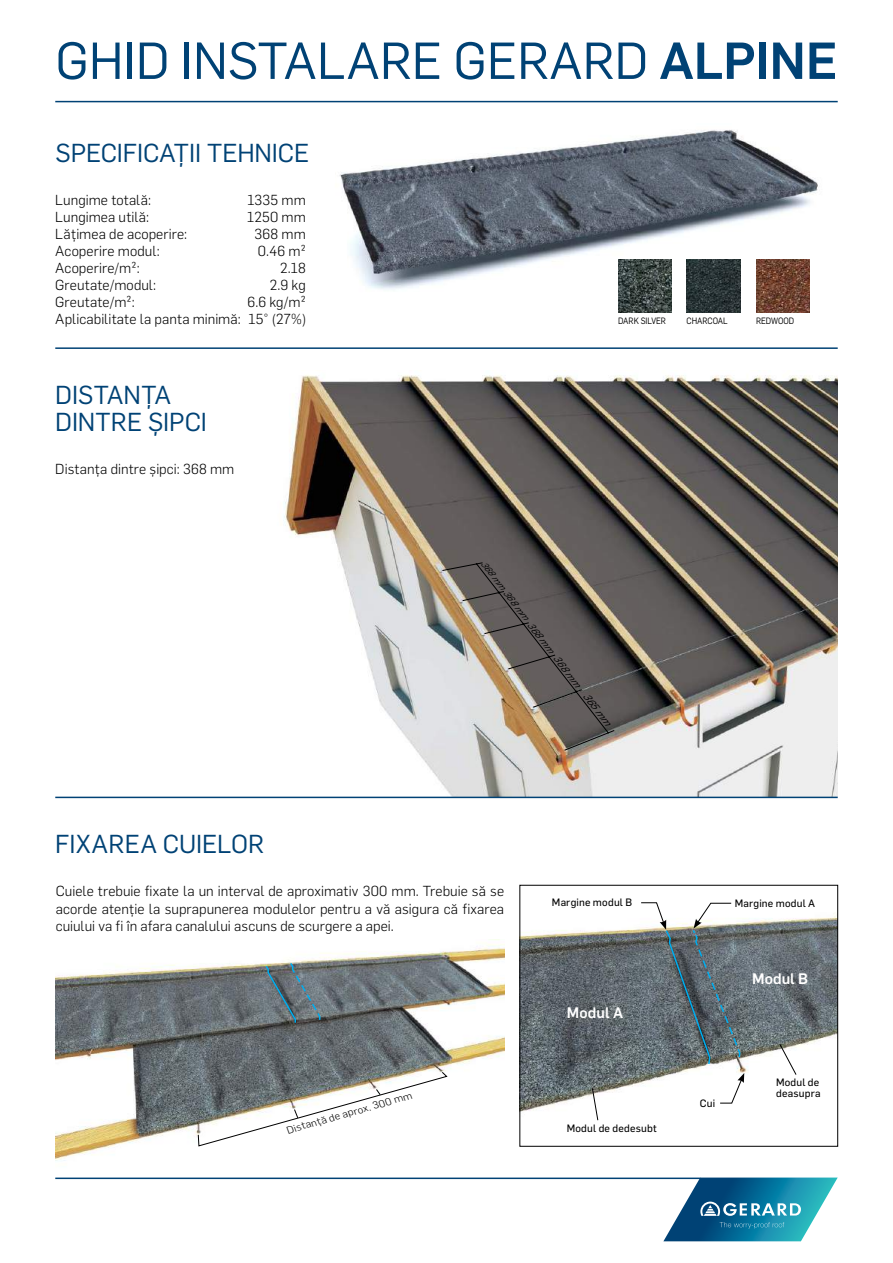
<style>
.page{position:relative;width:893px;height:1263px;background:#fff}
.page>*{position:absolute;margin:0;border:0;box-sizing:border-box;transform-origin:0 0}
.t1{font:51px "Flama";color:#004275}
.t2{font:25.5px/27px "Flama";letter-spacing:-.005em;color:#004275}
.t3{font:500 15px "Flama";letter-spacing:.005em;color:#fff}
.t4{font:300 14.25px/17.1px "Flama";letter-spacing:.005em;color:#000;text-align:right}
.t5{font:10.5px/10.5px "Flama Basic";letter-spacing:.02em;color:#000}
.t6{font:300 10.05px "Flama";color:#000;scale:1.09 1}
.t7{font:italic 9.75px "Flama";color:#000;scale:1.1 1}
.t8{font:italic 9.3px "Flama";color:#000;scale:1.1 1}
.t9{font:italic 9.15px "Flama";color:#000;scale:1.1 1}
.t10{font:9px "Flama";color:#000;scale:.9 1}
.t11{font:italic 8.4px "Flama";color:#000;scale:1.1 1}
.s1{font-weight:500}
.s2{font-size:8.7px}
</style>
<div class="page">
<img style="left:55px;top:939px;width:449px;height:222px">
<img style="left:521px;top:913px;width:315px;height:199px">
<div style="left:519px;top:885px;width:319px;height:262px;border:1px solid #000"></div>
<img style="left:266px;top:370px;width:572px;height:427px">
<hr style="left:55px;top:1177px;width:645px;height:2px;background:#004275">
<svg style="left:663px;top:1177px;width:175px;height:64px"></svg>
<svg style="left:442px;top:562px;width:173px;height:189px;background:#867e76"></svg>
<hr style="left:55px;top:101px;width:783px;height:1px;background:#004275">
<hr style="left:55px;top:347px;width:783px;height:2px;background:#004275">
<img style="left:339px;top:130px;width:479px;height:173px">
<img style="left:618px;top:259px;width:53px;height:54px">
<img style="left:756px;top:259px;width:54px;height:54px">
<img style="left:687px;top:259px;width:53px;height:54px">
<svg style="left:264px;top:961px;width:57px;height:63px;background:#6c797e"></svg>
<svg style="left:198px;top:1071px;width:250px;height:75px"></svg>
<svg style="left:591px;top:1087px;width:8px;height:34px"></svg>
<svg style="left:779px;top:1043px;width:18px;height:32px"></svg>
<svg style="left:719px;top:1073px;width:25px;height:31px"></svg>
<svg style="left:640px;top:902px;width:101px;height:164px;background:#788286"></svg>
<hr style="left:55px;top:797px;width:783px;height:1px;background:#004275">
<h1 class="t1" style="left:55px;top:23px;width:784px">GHID INSTALARE GERARD <span class="s1">ALPINE</span></h1>
<h2 class="t2" style="left:55px;top:138px;width:255px">SPECIFICAȚII TEHNICE</h2>
<p class="t4" style="left:55px;top:190px;width:97px">Lungime totală:</p>
<p class="t4" style="left:247px;top:190px;width:60px">1335 mm</p>
<p class="t4" style="left:55px;top:207px;width:95px">Lungimea utilă:</p>
<p class="t4" style="left:247px;top:207px;width:60px">1250 mm</p>
<p class="t4" style="left:55px;top:225px;width:133px">Lățimea de acoperire:</p>
<p class="t4" style="left:254px;top:225px;width:53px">368 mm</p>
<p class="t4" style="left:55px;top:242px;width:106px">Acoperire modul:</p>
<p class="t4" style="left:258px;top:242px;width:49px">0.46 m²</p>
<p class="t4" style="left:55px;top:259px;width:86px">Acoperire/m²:</p>
<p class="t4" style="left:280px;top:259px;width:27px">2.18</p>
<p class="t4" style="left:55px;top:276px;width:103px">Greutate/modul:</p>
<p class="t4" style="left:270px;top:276px;width:38px">2.9 kg</p>
<p class="t4" style="left:55px;top:293px;width:81px">Greutate/m²:</p>
<p class="t4" style="left:55px;top:293px;width:252px">6.6 kg/m²<br>Aplicabilitate la panta minimă: 15° (27%)</p>
<h2 class="t2" style="left:55px;top:380px;width:153px">DISTANȚA<br>DINTRE ȘIPCI</h2>
<p class="t4" style="left:55px;top:460px;width:181px">Distanța dintre șipci: 368 mm</p>
<h2 class="t2" style="left:55px;top:829px;width:210px">FIXAREA CUIELOR</h2>
<p class="t10" style="left:618px;top:314px;width:55px">DARK SILVER</p>
<p class="t10" style="left:687px;top:314px;width:47px">CHARCOAL</p>
<p class="t10" style="left:756px;top:314px;width:44px">REDWOOD</p>
<p class="t11" style="left:488px;top:558px;width:67px;rotate:52deg">368 mm <span class="s2">368 mm</span></p>
<p class="t9" style="left:535px;top:619px;width:35px;rotate:52deg">368 mm</p>
<p class="t8" style="left:561px;top:652px;width:36px;rotate:52deg">368 mm</p>
<p class="t7" style="left:591px;top:689px;width:37px;rotate:52deg">365 mm</p>
<p class="t4" style="left:56px;top:882px;width:450px;text-align:justify">Cuiele trebuie fixate la un interval de aproximativ 300 mm. Trebuie să se acorde atenție la suprapunerea modulelor pentru a vă asigura că fixarea cuiului va fi în afara canalului ascuns de scurgere a apei.</p>
<p class="t6" style="left:285px;top:1123px;width:121px;rotate:-16deg">Distanță de aprox. 300 mm</p>
<p class="t5" style="left:552px;top:896px;width:82px">Margine modul B</p>
<p class="t5" style="left:735px;top:897px;width:82px">Margine modul A</p>
<p class="t3" style="left:567px;top:1001px;width:58px">Modul A</p>
<p class="t5" style="left:567px;top:1122px;width:92px">Modul de dedesubt</p>
<p class="t5" style="left:700px;top:1097px;width:17px">Cui</p>
<p class="t3" style="left:752px;top:968px;width:58px">Modul B</p>
<p class="t5" style="left:776px;top:1077px;width:46px">Modul de deasupra</p>
</div>
